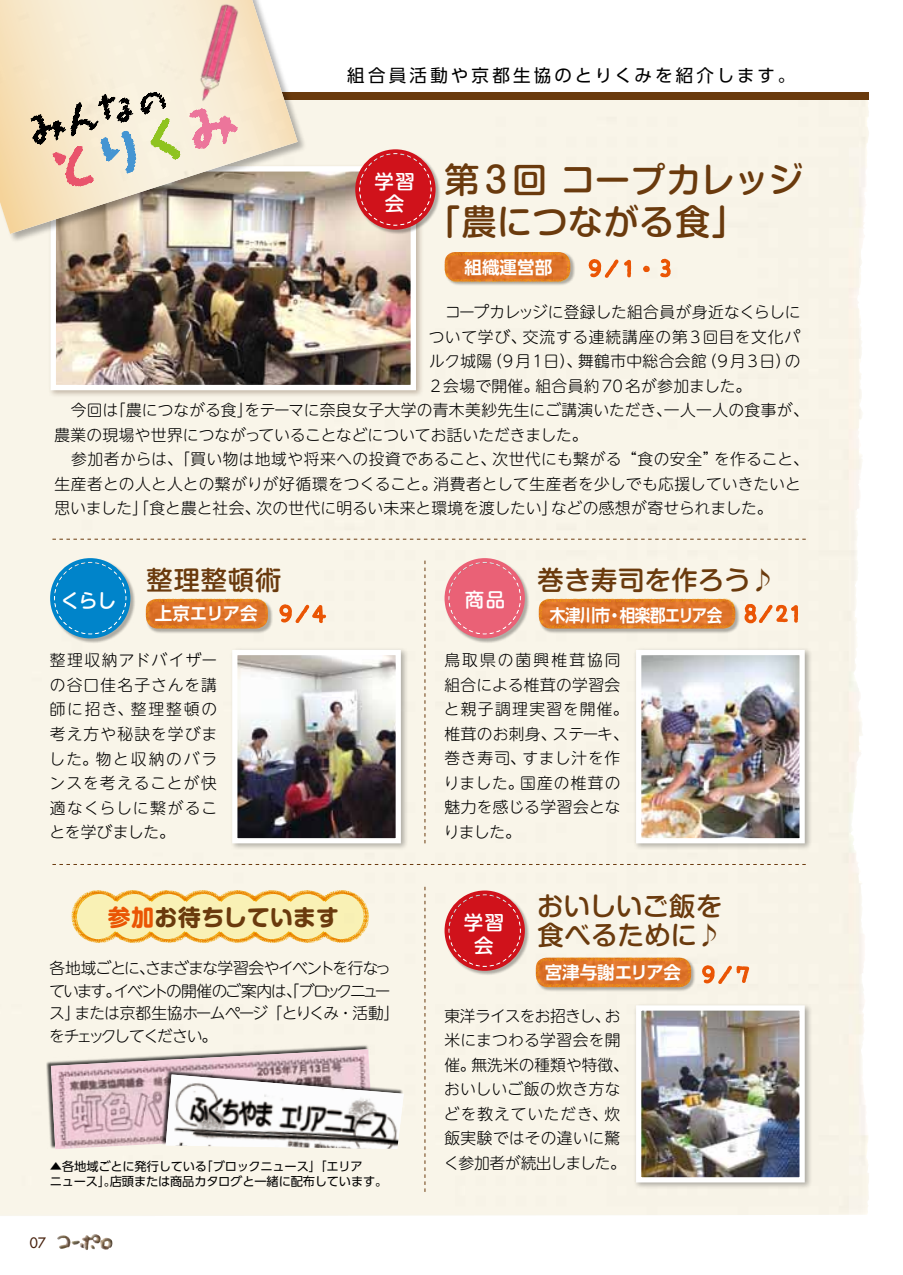
<style>
.page{position:relative;width:903px;height:1275px;background:#fff}
.page>*{position:absolute;margin:0;border:0;box-sizing:border-box;transform-origin:0 0}
.t1{font:40.25px "Miura Liner";color:#ea5504}
.t2{font:500 35px/42px "Shin M Go Pro";letter-spacing:.01em;color:#6a3a0d}
.t3{font:500 26.25px/28.9px "Shin M Go Pro";letter-spacing:.02em;color:#6a3a0d}
.t4{font:700 22.75px "Shin M Go Pro";letter-spacing:.015em;color:#6a3a0d}
.t5{font:500 19.43px/22.8px "UD Shin M Go Pro";letter-spacing:.08em;color:#fff;text-align:center}
.t6{font:17.5px "UD Shin Go Pro";letter-spacing:.18em;color:#000}
.t7{font:700 17.5px "UD Shin Go Pro De";letter-spacing:-.015em;color:#fff}
.t8{font:700 17.5px "UD Shin Go Pro De";letter-spacing:-.05em;color:#fff;scale:.89 1}
.t9{font:300 15.75px/24.5px "UD Shin M Go Pro";letter-spacing:.015em;color:#000}
.t10{font:300 15.75px/22.8px "UD Shin M Go Pro";letter-spacing:-.1em;color:#000}
.t11{font:300 15.75px/24.5px "UD Shin M Go Pro";letter-spacing:.04em;color:#000}
.t12{font:300 15.75px "UD Shin M Go Pro";letter-spacing:.05em;color:#000}
.t13{font:500 14px "Futura Std";color:#47210d}
.t14{font:12.25px/15.2px "UD Shin Go Pro";letter-spacing:-.02em;color:#000}
.s1{color:#ea5504}
</style>
<div class="page">
<hr style="left:902px;top:0;width:1px;height:1275px;background:#eaf6fd">
<div style="left:0;top:93px;width:869px;height:1123px;background:#f9f5e9"></div>
<div style="left:48px;top:163px;width:376px;height:235px;background:#432209;opacity:.3"></div>
<img style="left:57px;top:172px;width:353px;height:212px">
<div style="left:51px;top:166px;width:365px;height:224px;border:5px solid #fff"></div>
<svg style="left:52px;top:864px;width:754px;height:1px"></svg>
<svg style="left:52px;top:539px;width:754px;height:1px"></svg>
<div style="left:46px;top:1044px;width:326px;height:105px;background:#000;opacity:.7"></div>
<svg style="left:51px;top:1049px;width:353px;height:100px;background:#d4bac0"></svg>
<img style="left:166px;top:1074px;width:238px;height:75px">
<div style="left:0;top:93px;width:868px;height:7px;background:#6a3a0d"></div>
<div style="left:633px;top:1002px;width:180px;height:188px;background:#000;opacity:.3"></div>
<img style="left:642px;top:1011px;width:157px;height:165px">
<div style="left:636px;top:1005px;width:169px;height:177px;border:5px solid #fff"></div>
<div style="left:633px;top:647px;width:180px;height:204px;background:#000;opacity:.3"></div>
<img style="left:642px;top:656px;width:157px;height:181px">
<div style="left:636px;top:650px;width:169px;height:193px;border:5px solid #fff"></div>
<div style="left:229px;top:647px;width:180px;height:204px;background:#000;opacity:.3"></div>
<img style="left:238px;top:656px;width:157px;height:181px">
<div style="left:232px;top:650px;width:169px;height:193px;border:5px solid #fff"></div>
<div style="left:50px;top:558px;width:85px;height:85px;background:#000;opacity:.3"></div>
<svg style="left:52px;top:559px;width:76px;height:3px"></svg>
<svg style="left:52px;top:562px;width:77px;height:74px;background:#2794cd"></svg>
<svg style="left:424px;top:561px;width:1px;height:282px"></svg>
<svg style="left:424px;top:887px;width:1px;height:305px"></svg>
<div style="left:445px;top:252px;width:130px;height:34px;background:#000;opacity:.3"></div>
<img style="left:445px;top:252px;width:125px;height:29px">
<div style="left:445px;top:252px;width:125px;height:30px;border:4px solid #f7ad00;border-radius:10px"></div>
<div style="left:146px;top:599px;width:127px;height:34px;background:#000;opacity:.3"></div>
<img style="left:146px;top:599px;width:122px;height:30px">
<div style="left:146px;top:598px;width:122px;height:30px;border:4px solid #f7ad00;border-radius:10px"></div>
<div style="left:536px;top:958px;width:160px;height:34px;background:#000;opacity:.3"></div>
<img style="left:536px;top:958px;width:155px;height:29px">
<div style="left:536px;top:957px;width:155px;height:30px;border:4px solid #f7ad00;border-radius:10px"></div>
<svg style="left:70px;top:888px;width:301px;height:57px;background:#f7e4a6"></svg>
<svg style="left:588px;top:251px;width:44px;height:36px;background:#f6d8c0"></svg>
<svg style="left:642px;top:265px;width:8px;height:8px"></svg>
<svg style="left:659px;top:258px;width:13px;height:20px"></svg>
<svg style="left:278px;top:597px;width:49px;height:27px"></svg>
<svg style="left:743px;top:597px;width:56px;height:35px;background:#f5d2b8"></svg>
<svg style="left:701px;top:958px;width:49px;height:27px"></svg>
<div style="left:539px;top:599px;width:201px;height:34px;background:#000;opacity:.3"></div>
<svg style="left:537px;top:597px;width:200px;height:33px;background:#de823d"></svg>
<div style="left:355px;top:149px;width:85px;height:85px;background:#000;opacity:.3"></div>
<svg style="left:355px;top:149px;width:81px;height:81px"></svg>
<svg style="left:357px;top:150px;width:76px;height:4px"></svg>
<svg style="left:357px;top:154px;width:77px;height:73px;background:#d33339"></svg>
<div style="left:445px;top:891px;width:85px;height:85px;background:#000;opacity:.3"></div>
<svg style="left:444px;top:890px;width:81px;height:81px"></svg>
<svg style="left:447px;top:891px;width:75px;height:4px"></svg>
<svg style="left:447px;top:895px;width:77px;height:73px;background:#d3343a"></svg>
<div style="left:445px;top:558px;width:85px;height:85px;background:#000;opacity:.3"></div>
<svg style="left:447px;top:559px;width:75px;height:3px"></svg>
<svg style="left:447px;top:562px;width:77px;height:74px;background:#e97787"></svg>
<div style="left:0;top:0;width:307px;height:244px;background:#000;opacity:.3"></div>
<svg style="left:0;top:0;width:298px;height:234px;background:#e7dac3"></svg>
<svg style="left:30px;top:91px;width:151px;height:96px;background:#d5cbb5"></svg>
<svg style="left:189px;top:107px;width:50px;height:42px;background:#f3bdc0"></svg>
<img style="left:190px;top:0;width:51px;height:106px">
<img style="left:82px;top:1234px;width:13px;height:16px">
<p class="t6" style="left:347px;top:61px;width:450px">組合員活動や京都生協のとりくみを紹介します。</p>
<p class="t5" style="left:374px;top:169px;width:42px">学習会</p>
<p class="t2" style="left:426px;top:154px;width:379px;text-indent:19px">第３回 コープカレッジ「農につながる食」</p>
<p class="t7" style="left:465px;top:253px;width:89px">組織運営部</p>
<p class="t1" style="left:587px;top:248px;width:87px">9/1・3</p>
<p class="t9" style="left:429px;top:299px;width:373px">　コープカレッジに登録した組合員が身近なくらしに</p>
<p class="t12" style="left:429px;top:324px;width:373px">ついて学び、交流する連続講座の第3回目を文化パ</p>
<p class="t9" style="left:429px;top:348px;width:373px">ルク城陽（9月1日）、舞鶴市中総合会館（9月3日）の</p>
<p class="t9" style="left:430px;top:373px;width:322px">2会場で開催。組合員約70名が参加ました。</p>
<p class="t9" style="left:55px;top:397px;width:756px">　今回は「農につながる食」をテーマに奈良女子大学の青木美紗先生にご講演いただき、一人一人の食事が、</p>
<p class="t9" style="left:54px;top:422px;width:535px">農業の現場や世界につながっていることなどについてお話いただきました。</p>
<p class="t9" style="left:55px;top:446px;width:756px">　参加者からは、「買い物は地域や将来への投資であること、次世代にも繋がる“食の安全”を作ること、</p>
<p class="t9" style="left:54px;top:471px;width:748px">生産者との人と人との繋がりが好循環をつくること。消費者として生産者を少しでも応援していきたいと</p>
<p class="t9" style="left:54px;top:495px;width:720px">思いました」「食と農と社会、次の世代に明るい未来と環境を渡したい」などの感想が寄せられました。</p>
<p class="t5" style="left:60px;top:588px;width:57px">くらし</p>
<p class="t3" style="left:147px;top:562px;width:136px">整理整頓術</p>
<p class="t3" style="left:538px;top:562px;width:239px">巻き寿司を作ろう♪</p>
<p class="t5" style="left:465px;top:588px;width:42px">商品</p>
<p class="t1" style="left:278px;top:593px;width:50px">9/4</p>
<p class="t1" style="left:743px;top:593px;width:62px">8/21</p>
<p class="t7" style="left:155px;top:599px;width:104px">上京エリア会</p>
<p class="t8" style="left:550px;top:601px;width:195px">木津川市・相楽郡エリア会</p>
<p class="t9" style="left:49px;top:647px;width:170px;text-align:justify">整理収納アドバイザーの谷口佳名子さんを講師に招き、整理整頓の考え方や秘訣を学びました。物と収納のバランスを考えることが快適なくらしに繋がることを学びました。</p>
<p class="t4" style="left:108px;top:899px;width:232px"><span class="s1">参加</span>お待ちしています</p>
<p class="t10" style="left:49px;top:956px;width:352px">各地域ごとに、さまざまな学習会やイベントを行なっています。イベントの開催のご案内は、「ブロックニュース」または京都生協ホームページ「とりくみ・活動」をチェックしてください。</p>
<p class="t14" style="left:50px;top:1158px;width:339px">▲各地域ごとに発行している「ブロックニュース」「エリア<br>ニュース」。店頭または商品カタログと一緒に配布しています。</p>
<p class="t13" style="left:30px;top:1234px;width:18px">07</p>
<p class="t11" style="left:444px;top:647px;width:187px">鳥取県の菌興椎茸協同組合による椎茸の学習会と親子調理実習を開催。椎茸のお刺身、ステーキ、巻き寿司、すまし汁を作りました。国産の椎茸の魅力を感じる学習会となりました。</p>
<p class="t5" style="left:464px;top:910px;width:42px">学習会</p>
<p class="t3" style="left:537px;top:889px;width:187px">おいしいご飯を食べるために♪</p>
<p class="t7" style="left:545px;top:958px;width:138px">宮津与謝エリア会</p>
<p class="t1" style="left:700px;top:954px;width:51px">9/7</p>
<p class="t9" style="left:444px;top:1003px;width:186px">東洋ライスをお招きし、お米にまつわる学習会を開催。無洗米の種類や特徴、おいしいご飯の炊き方などを教えていただき、炊飯実験ではその違いに驚く参加者が続出しました。</p>
</div>
